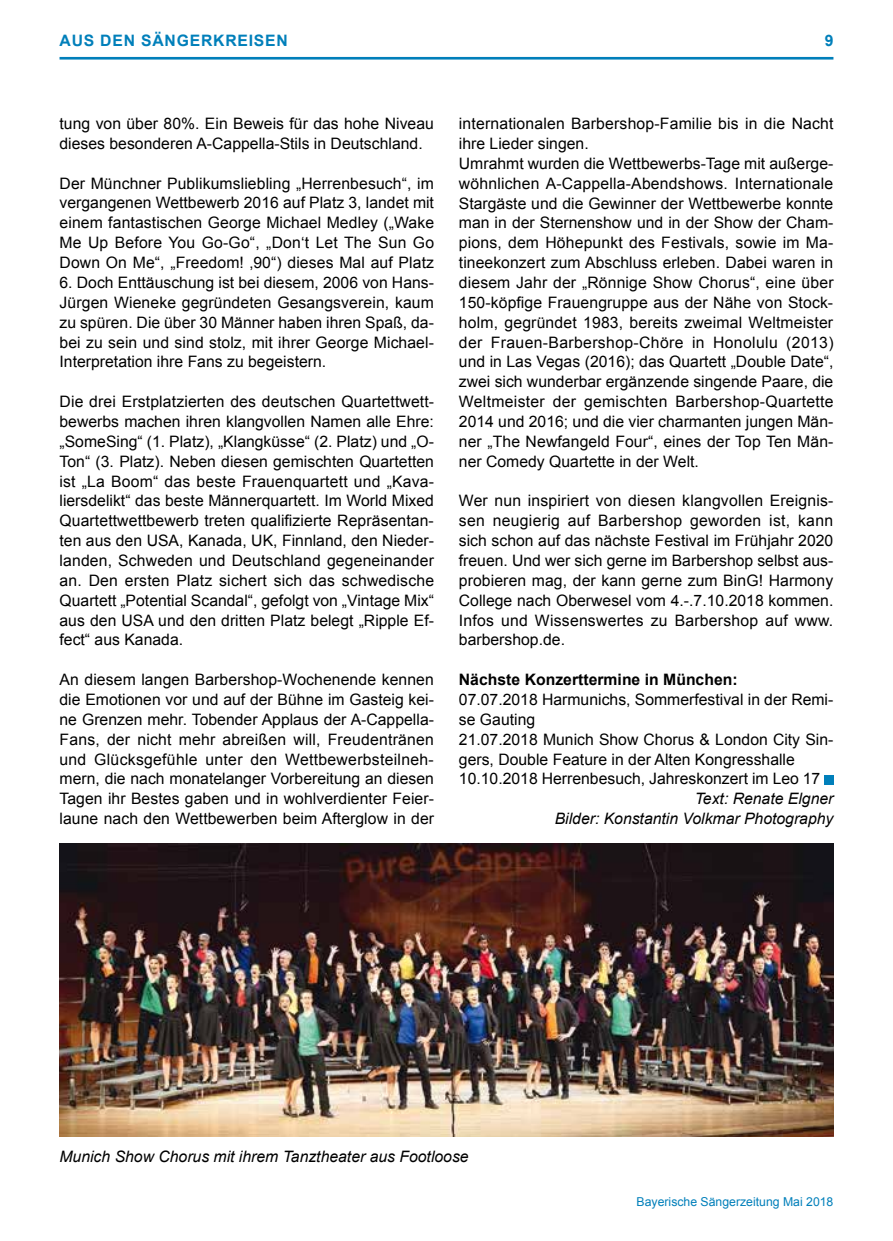
<style>
.page{position:relative;width:893px;height:1241px;background:#fff}
.page>*{position:absolute;margin:0;border:0;box-sizing:border-box;transform-origin:0 0}
.t1{font:15.75px/19.8px "Arial";color:#000;text-align:justify}
.t2{font:italic 15.75px/19.8px "Arial";color:#000;text-align:right}
.t3{font:700 15.75px "Arial";color:#000}
.t4{font:700 15.75px "Arial";letter-spacing:.05em;color:#007fba}
.t5{font:12.25px "Arial";color:#007fba}
</style>
<div class="page">
<hr style="left:60px;top:57px;width:773px;height:3px;background:#007fba">
<div style="left:824px;top:775px;width:9px;height:9px;background:#007fba"></div>
<img style="left:60px;top:843px;width:773px;height:293px">
<p class="t4" style="left:60px;top:30px;width:230px">AUS DEN SÄNGERKREISEN</p>
<p class="t4" style="left:825px;top:30px;width:10px">9</p>
<p class="t1" style="left:60px;top:114px;width:376px">tung von über 80%. Ein Beweis für das hohe Niveau dieses besonderen A-Cappella-Stils in Deutschland.</p>
<p class="t1" style="left:60px;top:173px;width:376px">Der Münchner Publikumsliebling „Herrenbesuch“, im vergangenen Wettbewerb 2016 auf Platz 3, landet mit einem fantastischen George Michael Medley („Wake Me Up Before You Go-Go“, „Don‘t Let The Sun Go Down On Me“, „Freedom! ‚90“) dieses Mal auf Platz</p>
<p class="t1" style="left:60px;top:272px;width:376px">6. Doch Enttäuschung ist bei diesem, 2006 von Hans-Jürgen Wieneke gegründeten Gesangsverein, kaum zu spüren. Die über 30 Männer haben ihren Spaß, da&shy;bei zu sein und sind stolz, mit ihrer George Michael-Interpretation ihre Fans zu begeistern.</p>
<p class="t1" style="left:60px;top:392px;width:376px">Die drei Erstplatzierten des deutschen Quartettwett&shy;bewerbs machen ihren klangvollen Namen alle Ehre: „SomeSing“ (1. Platz), „Klangküsse“ (2. Platz) und „O-Ton“ (3. Platz). Neben diesen gemischten Quartetten ist „La Boom“ das beste Frauenquartett und „Kava&shy;liersdelikt“ das beste Männerquartett. Im World Mixed Quartettwettbewerb treten qualifizierte Repräsentan&shy;ten aus den USA, Kanada, UK, Finnland, den Nieder&shy;landen, Schweden und Deutschland gegeneinander an. Den ersten Platz sichert sich das schwedische Quartett „Potential Scandal“, gefolgt von „Vintage Mix“ aus den USA und den dritten Platz belegt „Ripple Ef&shy;fect“ aus Kanada.</p>
<p class="t1" style="left:60px;top:669px;width:376px">An diesem langen Barbershop-Wochenende kennen die Emotionen vor und auf der Bühne im Gasteig kei&shy;ne Grenzen mehr. Tobender Applaus der A-Cappella-Fans, der nicht mehr abreißen will, Freudentränen und Glücksgefühle unter den Wettbewerbsteilneh&shy;mern, die nach monatelanger Vorbereitung an diesen Tagen ihr Bestes gaben und in wohlverdienter Feier&shy;laune nach den Wettbewerben beim Afterglow in der</p>
<p class="t1" style="left:459px;top:114px;width:376px;text-align:left">internationalen Barbershop-Familie bis in die Nacht ihre Lieder singen.<br>Umrahmt wurden die Wettbewerbs-Tage mit außerge&shy;wöhnlichen A-Cappella-Abendshows. Internationale Stargäste und die Gewinner der Wettbewerbe konnte man in der Sternenshow und in der Show der Cham&shy;pions, dem Höhepunkt des Festivals, sowie im Ma&shy;tineekonzert zum Abschluss erleben. Dabei waren in diesem Jahr der „Rönnige Show Chorus“, eine über 150-köpfige Frauengruppe aus der Nähe von Stock&shy;holm, gegründet 1983, bereits zweimal Weltmeister der Frauen-Barbershop-Chöre in Honolulu (2013) und in Las Vegas (2016); das Quartett „Double Date“, zwei sich wunderbar ergänzende singende Paare, die Weltmeister der gemischten Barbershop-Quartette 2014 und 2016; und die vier charmanten jungen Män&shy;ner „The Newfangeld Four“, eines der Top Ten Män&shy;ner Comedy Quartette in der Welt.</p>
<p class="t1" style="left:459px;top:491px;width:376px">Wer nun inspiriert von diesen klangvollen Ereignis&shy;sen neugierig auf Barbershop geworden ist, kann sich schon auf das nächste Festival im Frühjahr 2020 freuen. Und wer sich gerne im Barbershop selbst aus&shy;probieren mag, der kann gerne zum BinG! Harmony College nach Oberwesel vom 4.-.7.10.2018 kommen.<br>Infos und Wissenswertes zu Barbershop auf www. barbershop.de.</p>
<p class="t3" style="left:459px;top:669px;width:280px">Nächste Konzerttermine in München:</p>
<p class="t1" style="left:459px;top:689px;width:376px;text-align:left">07.07.2018 Harmunichs, Sommerfestival in der Remi&shy;se Gauting<br>21.07.2018 Munich Show Chorus &amp; London City Sin&shy;gers, Double Feature in der Alten Kongresshalle 10.10.2018 Herrenbesuch, Jahreskonzert im Leo 17</p>
<p class="t2" style="left:555px;top:788px;width:280px">Text: Renate Elgner<br>Bilder: Konstantin Volkmar Photography</p>
<p class="t2" style="left:60px;top:1146px;width:411px">Munich Show Chorus mit ihrem Tanztheater aus Footloose</p>
<p class="t5" style="left:637px;top:1193px;width:198px">Bayerische Sängerzeitung Mai 2018</p>
</div>
